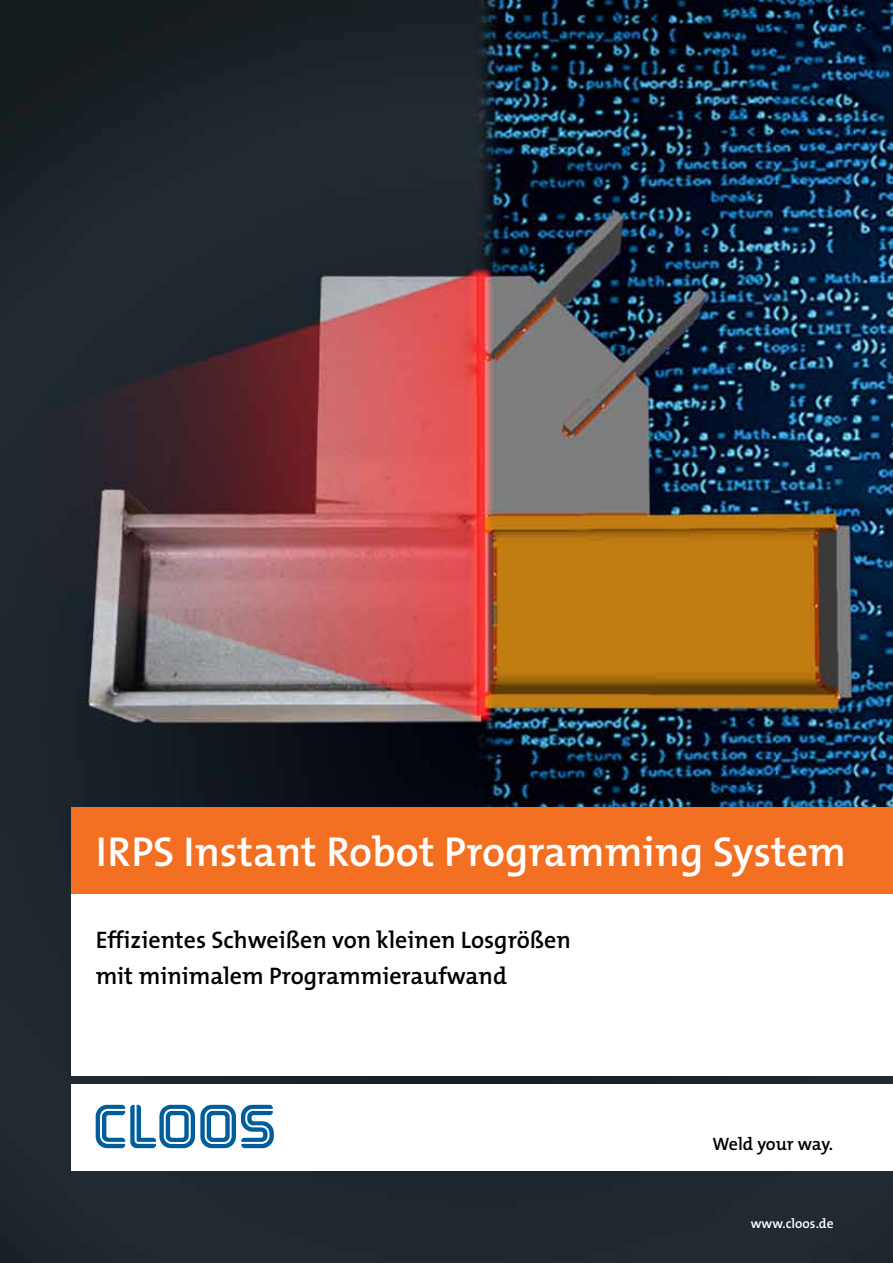
<style>
.page{position:relative;width:893px;height:1263px;background:#fff}
.page>*{position:absolute;margin:0;border:0;box-sizing:border-box;transform-origin:0 0}
.t1{font:600 42px "The Mix B6";color:#fff}
.t2{font:600 24px/36px "The Mix B6";color:#000}
.t3{font:600 18px "The Mix B6";letter-spacing:-.005em;color:#000}
.t4{font:600 13.5px "The Mix B6";color:#fff}
</style>
<div class="page">
<img style="left:0;top:0;width:893px;height:1263px">
<div style="left:72px;top:1084px;width:821px;height:87px;background:#fff"></div>
<div style="left:72px;top:893px;width:821px;height:183px;background:#fff"></div>
<svg style="left:96px;top:1105px;width:178px;height:43px"></svg>
<div style="left:72px;top:807px;width:821px;height:86px;background:#f36f21"></div>
<h1 class="t1" style="left:96px;top:829px;width:752px">IRPS Instant Robot Programming System</h1>
<p class="t2" style="left:96px;top:922px;width:477px">Effizientes Schweißen von kleinen Losgrößen mit minimalem Programmieraufwand</p>
<p class="t3" style="left:712px;top:1134px;width:122px">Weld your way.</p>
<p class="t4" style="left:751px;top:1216px;width:84px">www.cloos.de</p>
</div>
